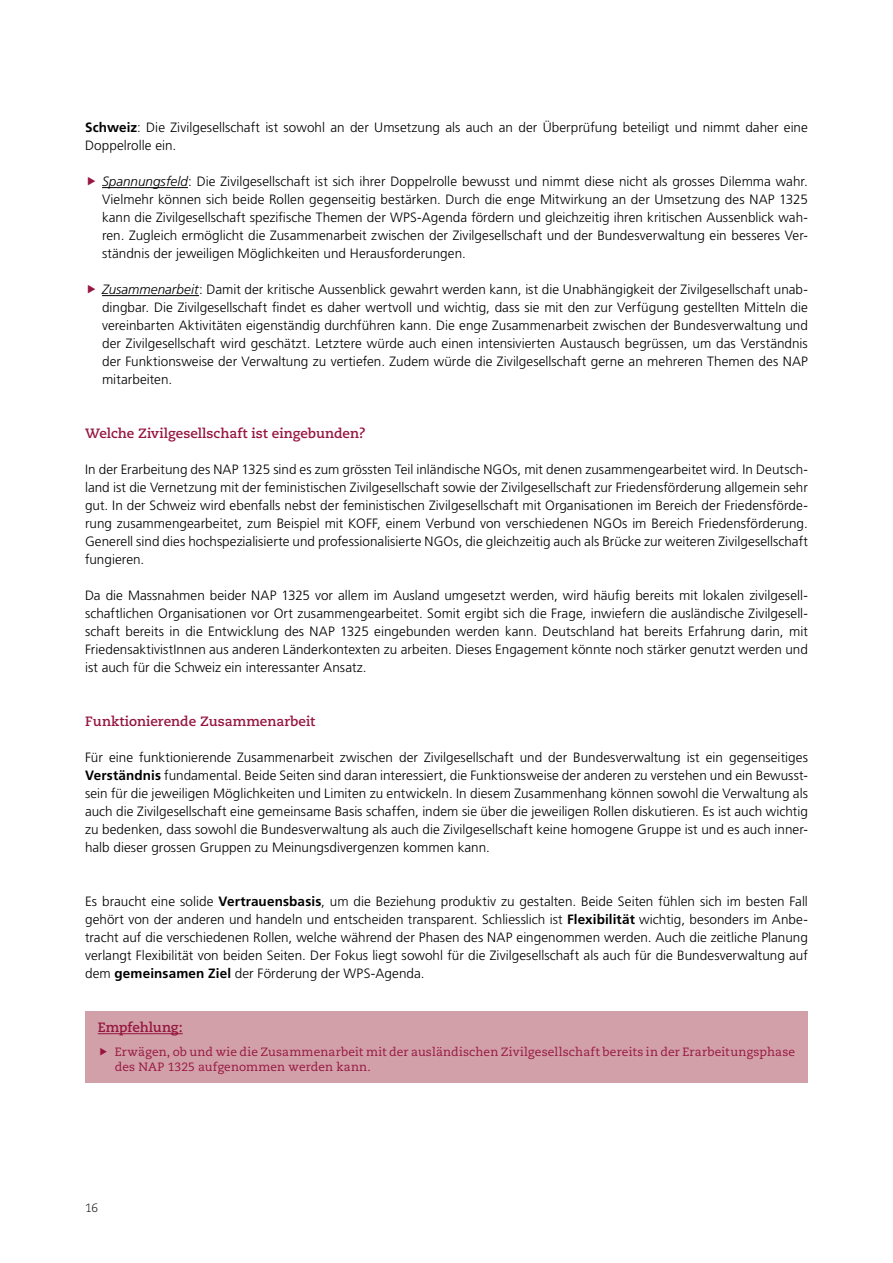
<style>
.page{position:relative;width:893px;height:1263px;background:#fff}
.page>*{position:absolute;margin:0;border:0;box-sizing:border-box;transform-origin:0 0}
._4_Lauftext_9pt{font:300 13.5px/18px "Frutiger LT Pro";letter-spacing:.005em;color:#000;text-align:justify}
._3_Titel_9_Bold{font:700 13.5px "Caecilia LT Pro 75";color:#961640}
._3_Titel_9_Bold_BOX{font:700 13.5px "Caecilia LT Pro 75";letter-spacing:-.005em;color:#961640}
.t1{font:12px/15px "Caecilia LT Pro 55 Roman";letter-spacing:.015em;color:#961640}
.t2{font:300 12px "Caecilia LT Pro 45";color:#000}
.s1{font-weight:700}
.s2{font-style:italic}
</style>
<div class="page">
<hr style="left:102px;top:187px;width:86px;height:1px;background:#000">
<hr style="left:102px;top:295px;width:97px;height:1px;background:#000">
<div style="left:85px;top:1011px;width:723px;height:72px;background:#d2a0a8"></div>
<hr style="left:98px;top:1033px;width:85px;height:1px;background:#961640">
<p class="_4_Lauftext_9pt" style="left:85px;top:119px;width:724px"><span class="s1">Schweiz</span>: Die Zivilgesellschaft ist sowohl an der Umsetzung als auch an der Überprüfung beteiligt und nimmt daher eine<br>Doppelrolle ein.</p>
<p class="_4_Lauftext_9pt" style="left:102px;top:173px;width:707px"><span class="s2">Spannungsfeld</span>: Die Zivilgesellschaft ist sich ihrer Doppelrolle bewusst und nimmt diese nicht als grosses Dilemma wahr.<br>Vielmehr können sich beide Rollen gegenseitig bestärken. Durch die enge Mitwirkung an der Umsetzung des NAP 1325 kann die Zivilgesellschaft spezifische Themen der WPS-Agenda fördern und gleichzeitig ihren kritischen Aussenblick wah&shy;ren. Zugleich ermöglicht die Zusammenarbeit zwischen der Zivilgesellschaft und der Bundesverwaltung ein besseres Ver&shy;ständnis der jeweiligen Möglichkeiten und Herausforderungen.</p>
<p class="_4_Lauftext_9pt" style="left:102px;top:281px;width:707px"><span class="s2">Zusammenarbeit</span>: Damit der kritische Aussenblick gewahrt werden kann, ist die Unabhängigkeit der Zivilgesellschaft unab&shy;dingbar. Die Zivilgesellschaft findet es daher wertvoll und wichtig, dass sie mit den zur Verfügung gestellten Mitteln die vereinbarten Aktivitäten eigenständig durchführen kann. Die enge Zusammenarbeit zwischen der Bundesverwaltung und der Zivilgesellschaft wird geschätzt. Letztere würde auch einen intensivierten Austausch begrüssen, um das Verständnis der Funktionsweise der Verwaltung zu vertiefen. Zudem würde die Zivilgesellschaft gerne an mehreren Themen des NAP mitarbeiten.</p>
<p class="_3_Titel_9_Bold" style="left:85px;top:424px;width:282px">Welche Zivilgesellschaft ist eingebunden?</p>
<p class="_4_Lauftext_9pt" style="left:85px;top:461px;width:724px">In der Erarbeitung des NAP 1325 sind es zum grössten Teil inländische NGOs, mit denen zusammengearbeitet wird. In Deutsch&shy;land ist die Vernetzung mit der feministischen Zivilgesellschaft sowie der Zivilgesellschaft zur Friedensförderung allgemein sehr gut. In der Schweiz wird ebenfalls nebst der feministischen Zivilgesellschaft mit Organisationen im Bereich der Friedensförde&shy;rung zusammengearbeitet, zum Beispiel mit KOFF, einem Verbund von verschiedenen NGOs im Bereich Friedensförderung.<br>Generell sind dies hochspezialisierte und professionalisierte NGOs, die gleichzeitig auch als Brücke zur weiteren Zivilgesellschaft fungieren.</p>
<p class="_4_Lauftext_9pt" style="left:85px;top:587px;width:724px">Da die Massnahmen beider NAP 1325 vor allem im Ausland umgesetzt werden, wird häufig bereits mit lokalen zivilgesell&shy;schaftlichen Organisationen vor Ort zusammengearbeitet. Somit ergibt sich die Frage, inwiefern die ausländische Zivilgesell&shy;schaft bereits in die Entwicklung des NAP 1325 eingebunden werden kann. Deutschland hat bereits Erfahrung darin, mit FriedensaktivistInnen aus anderen Länderkontexten zu arbeiten. Dieses Engagement könnte noch stärker genutzt werden und ist auch für die Schweiz ein interessanter Ansatz.</p>
<p class="_3_Titel_9_Bold" style="left:85px;top:712px;width:232px">Funktionierende Zusammenarbeit</p>
<p class="_4_Lauftext_9pt" style="left:85px;top:749px;width:724px">Für eine funktionierende Zusammenarbeit zwischen der Zivilgesellschaft und der Bundesverwaltung ist ein gegenseitiges <span class="s1">Verständnis</span> fundamental. Beide Seiten sind daran interessiert, die Funktionsweise der anderen zu verstehen und ein Bewusst&shy;sein für die jeweiligen Möglichkeiten und Limiten zu entwickeln. In diesem Zusammenhang können sowohl die Verwaltung als auch die Zivilgesellschaft eine gemeinsame Basis schaffen, indem sie über die jeweiligen Rollen diskutieren. Es ist auch wichtig zu bedenken, dass sowohl die Bundesverwaltung als auch die Zivilgesellschaft keine homogene Gruppe ist und es auch inner&shy;halb dieser grossen Gruppen zu Meinungsdivergenzen kommen kann.</p>
<p class="_4_Lauftext_9pt" style="left:85px;top:893px;width:724px">Es braucht eine solide <span class="s1">Vertrauensbasis</span>, um die Beziehung produktiv zu gestalten. Beide Seiten fühlen sich im besten Fall gehört von der anderen und handeln und entscheiden transparent. Schliesslich ist <span class="s1">Flexibilität</span> wichtig, besonders im Anbe&shy;tracht auf die verschiedenen Rollen, welche während der Phasen des NAP eingenommen werden. Auch die zeitliche Planung verlangt Flexibilität von beiden Seiten. Der Fokus liegt sowohl für die Zivilgesellschaft als auch für die Bundesverwaltung auf dem <span class="s1">gemeinsamen Ziel</span> der Förderung der WPS-Agenda.</p>
<p class="_3_Titel_9_Bold_BOX" style="left:98px;top:1018px;width:86px">Empfehlung:</p>
<p class="t1" style="left:115px;top:1044px;width:682px">Erwägen, ob und wie die Zusammenarbeit mit der ausländischen Zivilgesellschaft bereits in der Erarbeitungsphase des NAP 1325 aufgenommen werden kann.</p>
<p class="t2" style="left:85px;top:1200px;width:15px">16</p>
</div>
